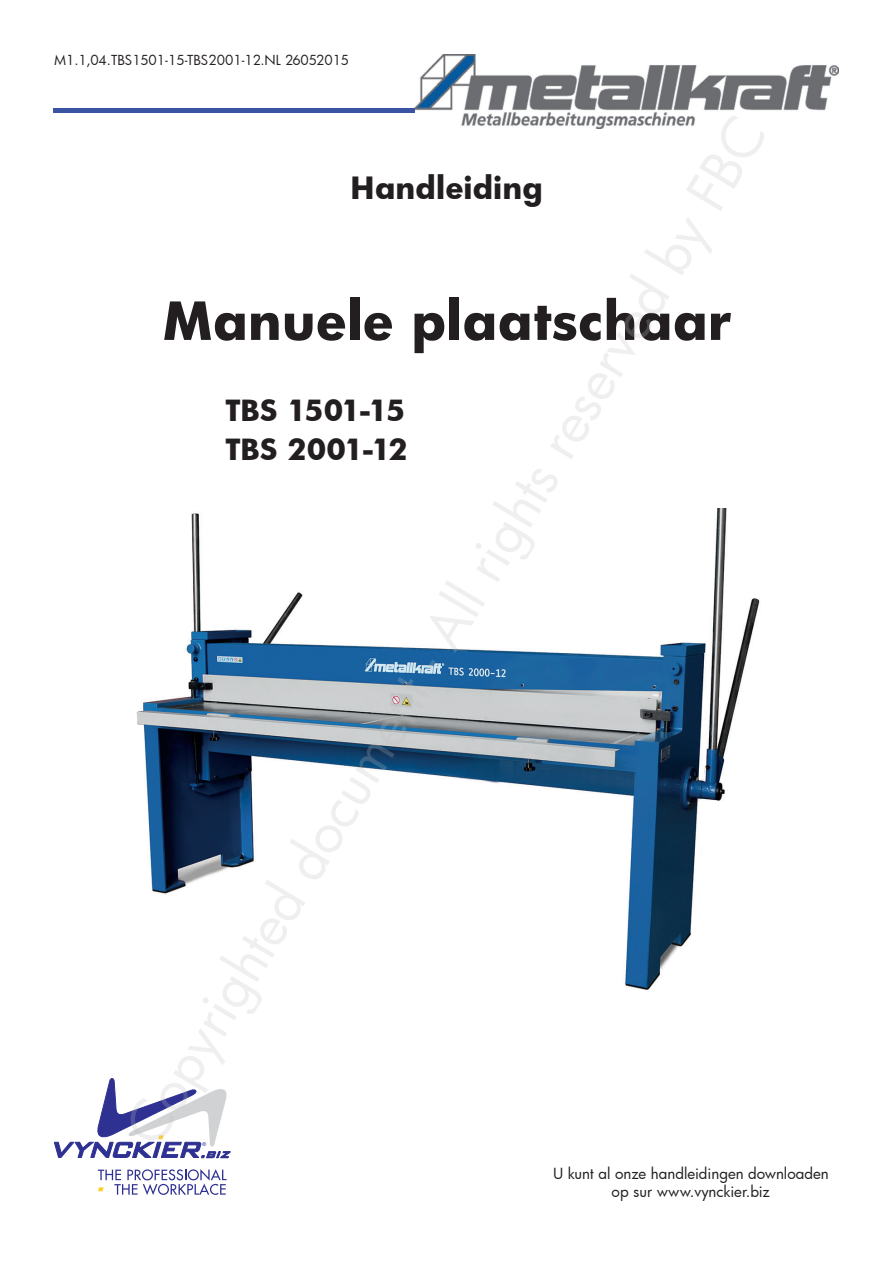
<style>
.page{position:relative;width:893px;height:1263px;background:#fff}
.page>*{position:absolute;margin:0;border:0;box-sizing:border-box;transform-origin:0 0}
.t1{font:700 51px "Futura";letter-spacing:.01em;color:#231f20}
.t2{font:700 30px "Futura";letter-spacing:.005em;color:#231f20}
.t3{font:700 28.5px/39px "Futura";letter-spacing:-.01em;color:#231f20}
.t4{font:15px/18px "Futura";color:#231f20;text-align:center}
.t5{font:13.5px "Futura";color:#231f20}
</style>
<div class="page">
<img style="left:414px;top:55px;width:424px;height:73px">
<div style="left:54px;top:108px;width:361px;height:5px;background:#3a53a3"></div>
<img style="left:136px;top:509px;width:624px;height:481px">
<svg style="left:54px;top:1078px;width:176px;height:80px"></svg>
<svg style="left:98px;top:1169px;width:129px;height:26px"></svg>
<p class="t5" style="left:54px;top:51px;width:297px">M1.1,04.TBS1501-15-TBS2001-12.NL 26052015</p>
<h2 class="t2" style="left:351px;top:167px;width:194px">Handleiding</h2>
<h1 class="t1" style="left:162px;top:285px;width:570px">Manuele plaatschaar</h1>
<h3 class="t3" style="left:225px;top:390px;width:184px">TBS 1501-15<br>TBS 2001-12</h3>
<p class="t4" style="left:553px;top:1164px;width:277px">U kunt al onze handleidingen downloaden op sur www.vynckier.biz</p>
</div>
